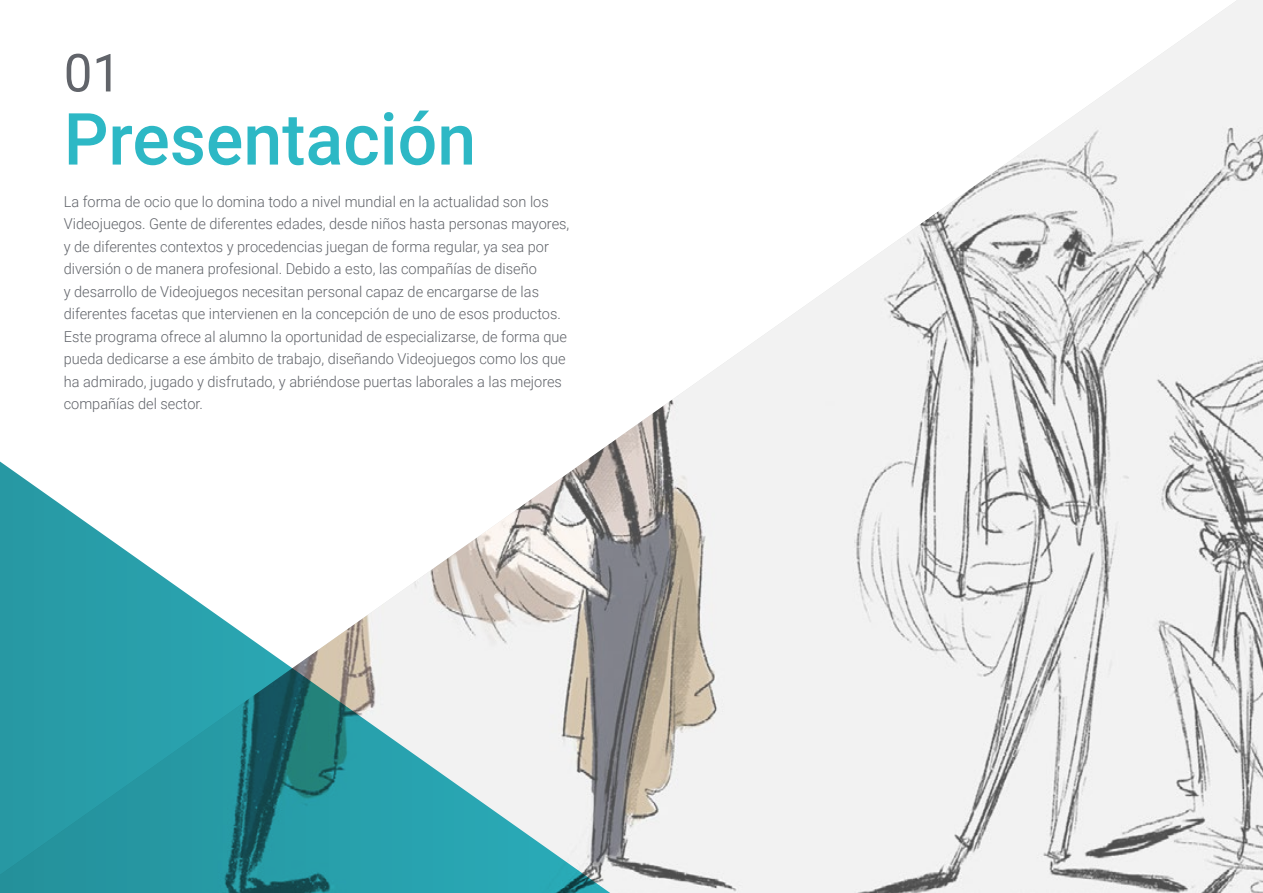
<style>
.page{position:relative;width:1263px;height:893px;background:#fff}
.page>*{position:absolute;margin:0;border:0;box-sizing:border-box;transform-origin:0 0}
.t1{font:500 72px "Roboto";color:#2db8c5}
.t2{font:52.5px "Roboto";color:#61646a}
.t3{font:300 15px/22.5px "Roboto";color:#61646a}
</style>
<div class="page">
<img style="left:607px;top:0;width:656px;height:893px">
<svg style="left:0;top:446px;width:640px;height:447px"></svg>
<h2 class="t2" style="left:64px;top:36px;width:59px">01</h2>
<h1 class="t1" style="left:64px;top:89px;width:414px">Presentación</h1>
<p class="t3" style="left:64px;top:190px;width:507px">La forma de ocio que lo domina todo a nivel mundial en la actualidad son los Videojuegos. Gente de diferentes edades, desde niños hasta personas mayores, y de diferentes contextos y procedencias juegan de forma regular, ya sea por diversión o de manera profesional. Debido a esto, las compañías de diseño<br>y desarrollo de Videojuegos necesitan personal capaz de encargarse de las diferentes facetas que intervienen en la concepción de uno de esos productos.<br>Este programa ofrece al alumno la oportunidad de especializarse, de forma que pueda dedicarse a ese ámbito de trabajo, diseñando Videojuegos como los que ha admirado, jugado y disfrutado, y abriéndose puertas laborales a las mejores compañías del sector.</p>
</div>
